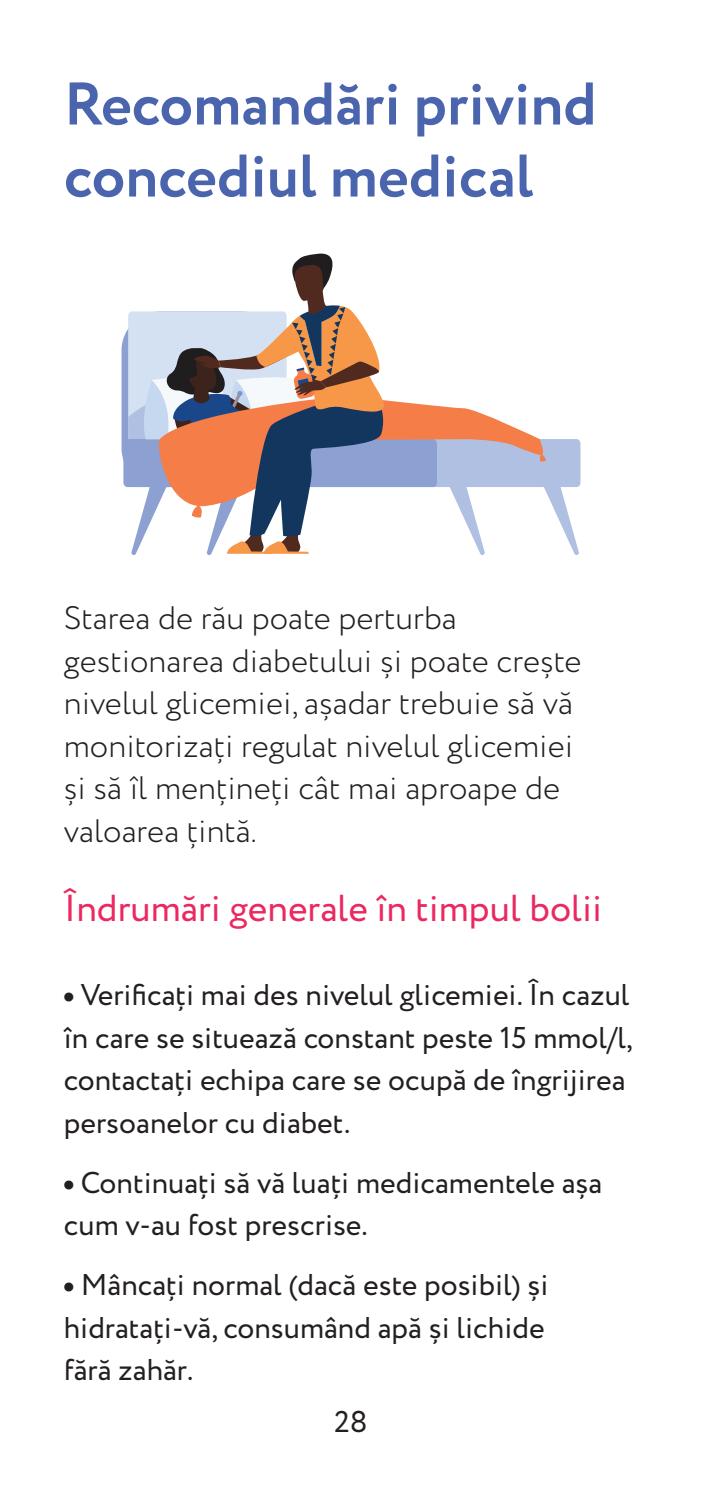
<style>
.page{position:relative;width:702px;height:1489px;background:#fff}
.page>*{position:absolute;margin:0;border:0;box-sizing:border-box;transform-origin:0 0}
.heading_big{font:700 60px/72px "Circe";color:#4a65ae}
.t1{font:37.5px "Circe";color:#eb285f}
._666{font:300 32.5px/42.5px "Circe";color:#231f20}
.smaller{font:30px/42.5px "Circe";color:#231f20}
.s1{font-weight:800}
</style>
<div class="page">
<svg style="left:461px;top:511px;width:24px;height:44px"></svg>
<svg style="left:545px;top:486px;width:34px;height:69px"></svg>
<div style="left:128px;top:439px;width:452px;height:48px;background:#b0c0e2;border-radius:4px"></div>
<div style="left:121px;top:311px;width:159px;height:176px;background:#8ca0d1;border-radius:39px"></div>
<svg style="left:387px;top:400px;width:158px;height:111px"></svg>
<svg style="left:539px;top:454px;width:7px;height:8px"></svg>
<svg style="left:128px;top:253px;width:259px;height:302px"></svg>
<p class="heading_big" style="left:64px;top:71px;width:534px">Recomandări privind concediul medical</p>
<p class="_666" style="left:64px;top:597px;width:519px">Starea de rău poate perturba gestionarea diabetului și poate crește nivelul glicemiei, așadar trebuie să vă monitorizați regulat nivelul glicemiei și să îl mențineți cât mai aproape de valoarea țintă.</p>
<p class="t1" style="left:64px;top:883px;width:540px">Îndrumări generale în timpul bolii</p>
<p class="smaller" style="left:64px;top:974px;width:570px"><span class="s1">•</span> Verificați mai des nivelul glicemiei. În cazul în care se situează constant peste 15 mmol/l, contactați echipa care se ocupă de îngrijirea persoanelor cu diabet.</p>
<p class="smaller" style="left:64px;top:1162px;width:540px"><span class="s1">•</span> Continuați să vă luați medicamentele așa cum v-au fost prescrise.</p>
<p class="smaller" style="left:64px;top:1264px;width:486px"><span class="s1">•</span> Mâncați normal (dacă este posibil) și hidratați-vă, consumând apă și lichide fără zahăr.</p>
<p class="smaller" style="left:334px;top:1401px;width:35px">28</p>
</div>
